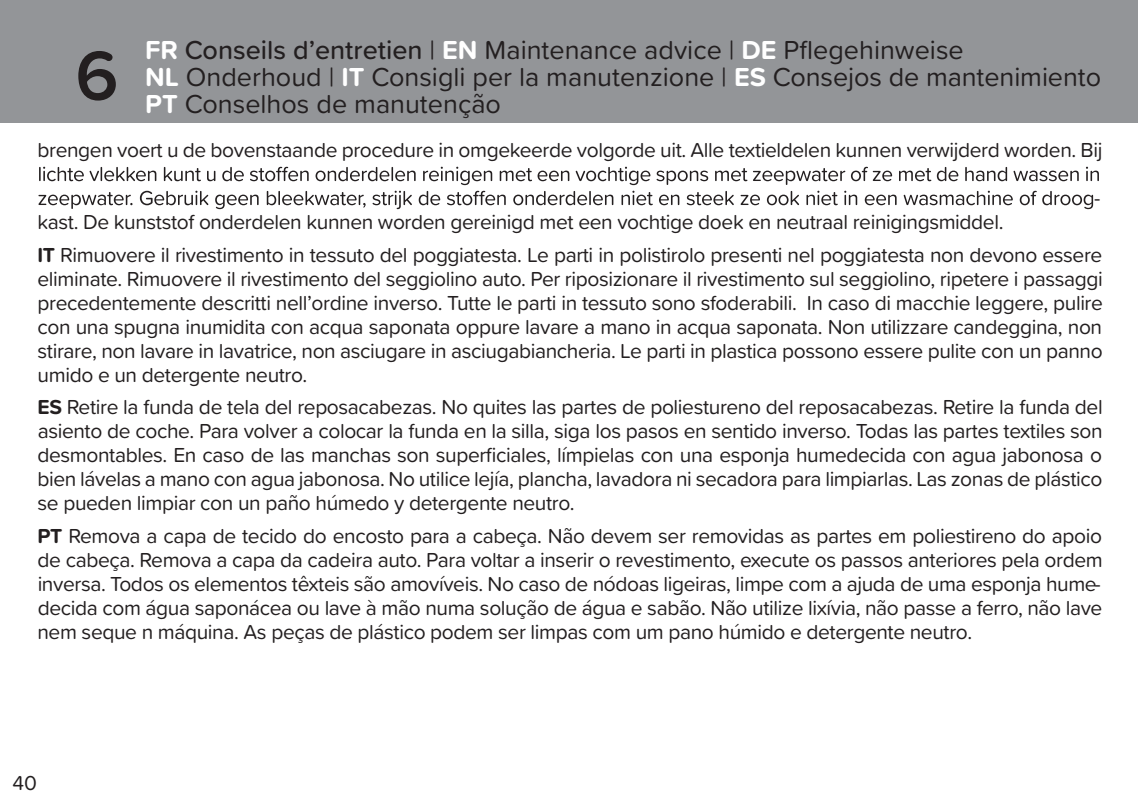
<style>
.page{position:relative;width:1138px;height:798px;background:#fff}
.page>*{position:absolute;margin:0;border:0;box-sizing:border-box;transform-origin:0 0}
.t1{font:600 72px "Proxima Soft";color:#231f20}
.t2{font:27px/27px "Proxima Soft";color:#231f20}
.t3{font:21px/24px "Proxima Soft";letter-spacing:-.02em;color:#231f20;text-align:justify}
.s1{font-weight:700;color:#fff}
.s2{font-weight:500}
.s3{font-weight:700}
</style>
<div class="page">
<div style="left:0;top:0;width:1138px;height:123px;background:#939598"></div>
<svg style="left:39px;top:167px;width:1060px;height:18px"></svg>
<svg style="left:38px;top:191px;width:1055px;height:18px"></svg>
<h1 class="t1" style="left:75px;top:51px;width:45px">6</h1>
<p class="t2" style="left:145px;top:39px;width:957px"><span class="s1">FR</span> <span class="s2">Conseils d’entretien</span> | <span class="s1">EN</span> Maintenance advice | <span class="s1">DE</span> Pflegehinweise<br><span class="s1">NL</span> Onderhoud | <span class="s1">IT</span> Consigli per la manutenzione | <span class="s1">ES</span> Consejos de mantenimiento<br><span class="s1">PT</span> Conselhos de manutenção</p>
<p class="t3" style="left:37px;top:139px;width:1066px">brengen voert u de bovenstaande procedure in omgekeerde volgorde uit. Alle textieldelen kunnen verwijderd worden. Bij</p>
<p class="t3" style="left:1094px;top:187px;width:8px">-</p>
<p class="t3" style="left:37px;top:207px;width:1066px;line-height:32.4px">kast. De kunststof onderdelen kunnen worden gereinigd met een vochtige doek en neutraal reinigingsmiddel.<br><span class="s3">IT</span> Rimuovere il rivestimento in tessuto del poggiatesta. Le parti in polistirolo presenti nel poggiatesta non devono essere</p>
<p class="t3" style="left:38px;top:268px;width:1067px">eliminate. Rimuovere il rivestimento del seggiolino auto. Per riposizionare il rivestimento sul seggiolino, ripetere i passaggi precedentemente descritti nell’ordine inverso. Tutte le parti in tessuto sono sfoderabili. In caso di macchie leggere, pulire con una spugna inumidita con acqua saponata oppure lavare a mano in acqua saponata. Non utilizzare candeggina, non stirare, non lavare in lavatrice, non asciugare in asciugabiancheria. Le parti in plastica possono essere pulite con un panno umido e un detergente neutro.</p>
<p class="t3" style="left:38px;top:396px;width:1067px"><span class="s3">ES</span> Retire la funda de tela del reposacabezas. No quites las partes de poliestureno del reposacabezas. Retire la funda del asiento de coche. Para volver a colocar la funda en la silla, siga los pasos en sentido inverso. Todas las partes textiles son desmontables. En caso de las manchas son superficiales, límpielas con una esponja humedecida con agua jabonosa o bien lávelas a mano con agua jabonosa. No utilice lejía, plancha, lavadora ni secadora para limpiarlas. Las zonas de plástico se pueden limpiar con un paño húmedo y detergente neutro.</p>
<p class="t3" style="left:37px;top:525px;width:1067px"><span class="s3">PT</span> Remova a capa de tecido do encosto para a cabeça. Não devem ser removidas as partes em poliestireno do apoio de cabeça. Remova a capa da cadeira auto. Para voltar a inserir o revestimento, execute os passos anteriores pela ordem inversa. Todos os elementos têxteis são amovíveis. No caso de nódoas ligeiras, limpe com a ajuda de uma esponja hume&shy;decida com água saponácea ou lave à mão numa solução de água e sabão. Não utilize lixívia, não passe a ferro, não lave nem seque n máquina. As peças de plástico podem ser limpas com um pano húmido e detergente neutro.</p>
<p class="t3" style="left:12px;top:772px;width:26px">40</p>
</div>
